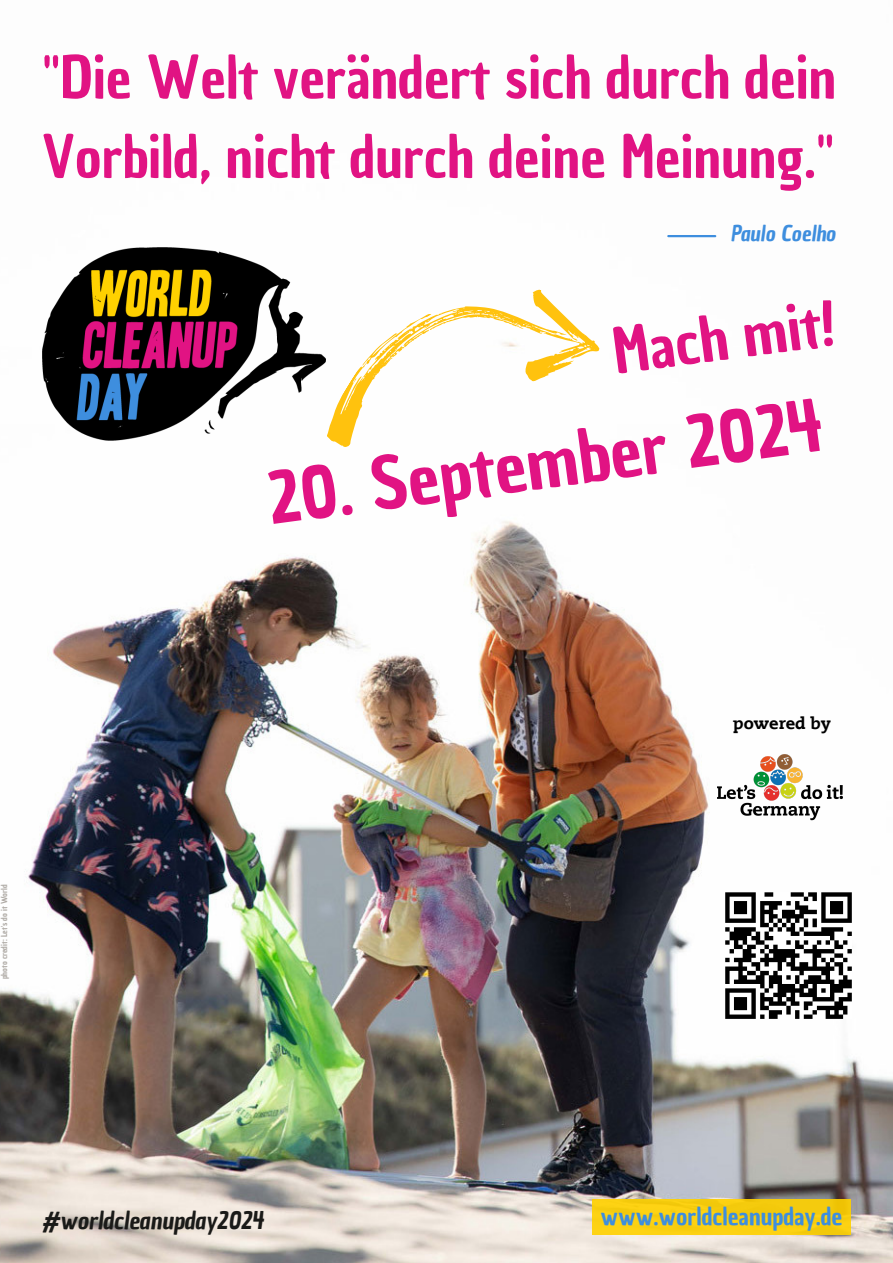
<style>
.page{position:relative;width:893px;height:1263px;background:#fff}
.page>*{position:absolute;margin:0;border:0;box-sizing:border-box;transform-origin:0 0}
.t1{font:70.5px "Chau Philomene One";color:#e11383}
.t2{font:60px "Chau Philomene One";color:#e11383}
.t3{font:56.7px/79.3px "Chau Philomene One";color:#e11383}
.t4{font:24px "Chau Philomene One";color:#3e8ede}
.t5{font:italic 24px "Chau Philomene One";color:#1a1a18}
.t6{font:italic 21.23px "Chau Philomene One";color:#3e8ede}
.t7{font:800 16.5px "Caecilia Com 85";color:#000}
.t8{font:8.1px "Chau Philomene One";color:#aea9a4}
</style>
<div class="page">
<img style="left:0;top:235px;width:893px;height:1028px">
<hr style="left:668px;top:235px;width:47px;height:2px;background:#3e8ede">
<svg style="left:318px;top:235px;width:292px;height:301px"></svg>
<div style="left:592px;top:1199px;width:259px;height:36px;background:#facf10"></div>
<svg style="left:725px;top:892px;width:127px;height:127px"></svg>
<img style="left:713px;top:708px;width:139px;height:139px">
<img style="left:42px;top:247px;width:284px;height:193px">
<p class="t3" style="left:42px;top:38px;width:795px">"Die Welt verändert sich durch dein<br>Vorbild, nicht durch deine Meinung."</p>
<p class="t6" style="left:730px;top:219px;width:107px">Paulo Coelho</p>
<h1 class="t2" style="left:607px;top:313px;width:225px;rotate:-8deg">Mach mit!</h1>
<p class="t1" style="left:261px;top:454px;width:561px;rotate:-8deg">20. September 2024</p>
<p class="t8" style="left:-1px;top:979px;width:97px;rotate:-90deg">photo credit: Let's do it World</p>
<p class="t7" style="left:733px;top:716px;width:99px">powered by</p>
<h2 class="t5" style="left:42px;top:1204px;width:223px">#worldcleanupday2024</h2>
<h5 class="t4" style="left:600px;top:1200px;width:243px">www.worldcleanupday.de</h5>
</div>
